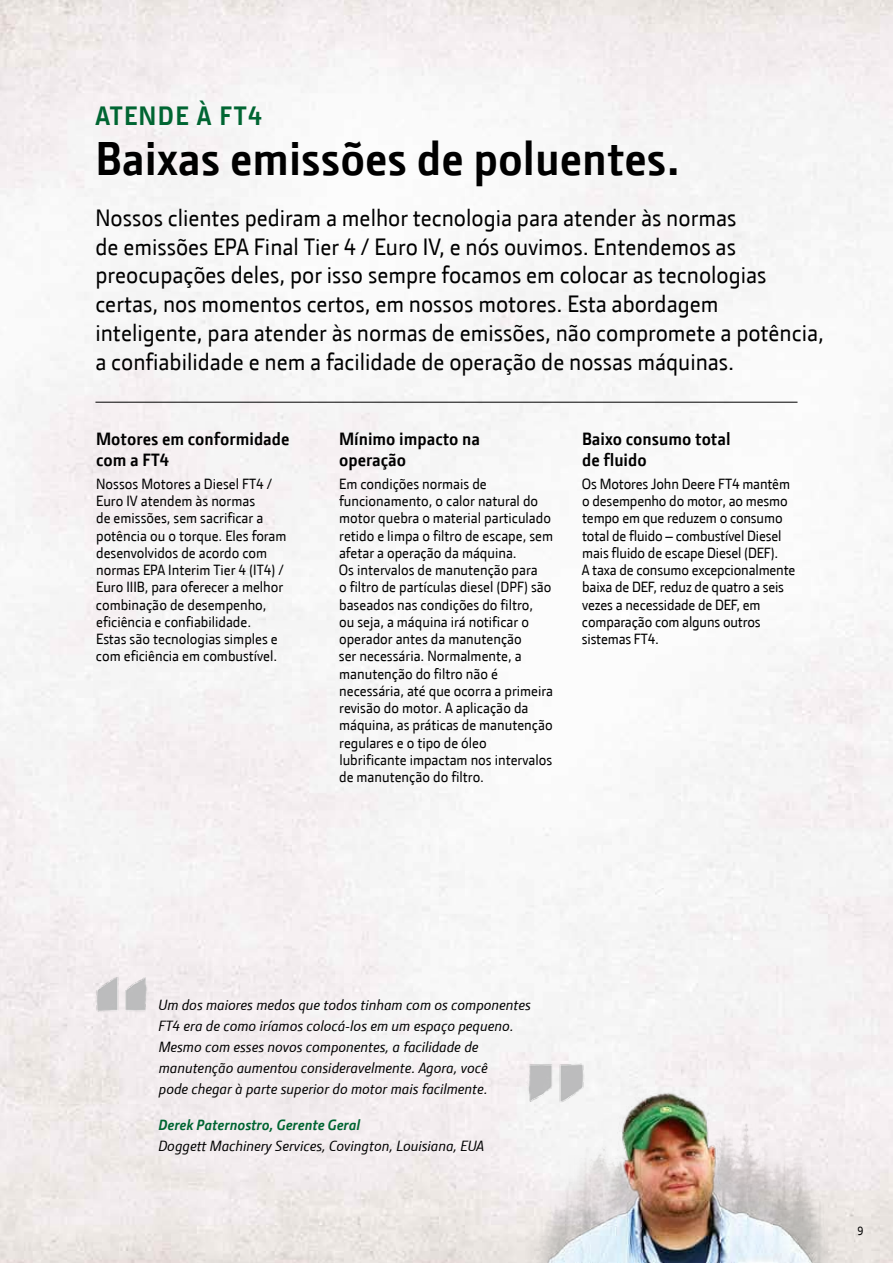
<style>
.page{position:relative;width:893px;height:1263px;background:#fff}
.page>*{position:absolute;margin:0;border:0;box-sizing:border-box;transform-origin:0 0}
.t1{font:700 48px "JD Sans";color:#000}
.t2{font:700 27px "JD Sans";letter-spacing:.05em;color:#006532}
.t3{font:24px/28.8px "JD Sans";color:#000}
.t4{font:700 18px/21px "JD Sans";color:#000}
.t5{font:15px/17.2px "JD Sans";color:#000}
.t6{font:italic 15px/21px "JD Sans";color:#000}
.t7{font:italic 700 15px "JD Sans";color:#006532}
.t8{font:12px "JD Sans";color:#000}
</style>
<div class="page">
<hr style="left:95px;top:402px;width:702px;height:1px;background:#000">
<img style="left:88px;top:962px;width:70px;height:70px">
<img style="left:515px;top:1041px;width:78px;height:39px">
<img style="left:515px;top:1080px;width:335px;height:183px">
<h2 class="t2" style="left:95px;top:101px;width:168px">ATENDE À FT4</h2>
<h1 class="t1" style="left:95px;top:131px;width:586px">Baixas emissões de poluentes.</h1>
<p class="t3" style="left:95px;top:203px;width:730px">Nossos clientes pediram a melhor tecnologia para atender às normas<br>de emissões EPA Final Tier 4 / Euro IV, e nós ouvimos. Entendemos as preocupações deles, por isso sempre focamos em colocar as tecnologias certas, nos momentos certos, em nossos motores. Esta abordagem inteligente, para atender às normas de emissões, não compromete a potência, a confiabilidade e nem a facilidade de operação de nossas máquinas.</p>
<p class="t4" style="left:96px;top:429px;width:195px">Motores em conformidade com a FT4</p>
<p class="t5" style="left:96px;top:475px;width:192px">Nossos Motores a Diesel FT4 /<br>Euro IV atendem às normas<br>de emissões, sem sacrificar a potência ou o torque. Eles foram desenvolvidos de acordo com normas EPA Interim Tier 4 (IT4) /<br>Euro IIIB, para oferecer a melhor combinação de desempenho, eficiência e confiabilidade.<br>Estas são tecnologias simples e com eficiência em combustível.</p>
<p class="t4" style="left:339px;top:429px;width:143px">Mínimo impacto na operação</p>
<p class="t5" style="left:339px;top:475px;width:216px">Em condições normais de funcionamento, o calor natural do motor quebra o material particulado retido e limpa o filtro de escape, sem afetar a operação da máquina.<br>Os intervalos de manutenção para<br>o filtro de partículas diesel (DPF) são baseados nas condições do filtro,<br>ou seja, a máquina irá notificar o operador antes da manutenção<br>ser necessária. Normalmente, a manutenção do filtro não é necessária, até que ocorra a primeira revisão do motor. A aplicação da máquina, as práticas de manutenção regulares e o tipo de óleo lubrificante impactam nos intervalos de manutenção do filtro.</p>
<p class="t4" style="left:582px;top:429px;width:150px">Baixo consumo total de fluido</p>
<p class="t5" style="left:582px;top:475px;width:215px">Os Motores John Deere FT4 mantêm o desempenho do motor, ao mesmo tempo em que reduzem o consumo total de fluido – combustível Diesel mais fluido de escape Diesel (DEF).<br>A taxa de consumo excepcionalmente baixa de DEF, reduz de quatro a seis vezes a necessidade de DEF, em comparação com alguns outros sistemas FT4.</p>
<p class="t6" style="left:158px;top:995px;width:374px">Um dos maiores medos que todos tinham com os componentes FT4 era de como iríamos colocá-los em um espaço pequeno.<br>Mesmo com esses novos componentes, a facilidade de manutenção aumentou consideravelmente. Agora, você<br>pode chegar à parte superior do motor mais facilmente.</p>
<p class="t7" style="left:159px;top:1117px;width:203px">Derek Paternostro, Gerente Geral</p>
<p class="t6" style="left:158px;top:1136px;width:327px">Doggett Machinery Services, Covington, Louisiana, EUA</p>
<p class="t8" style="left:858px;top:1224px;width:8px">9</p>
</div>
